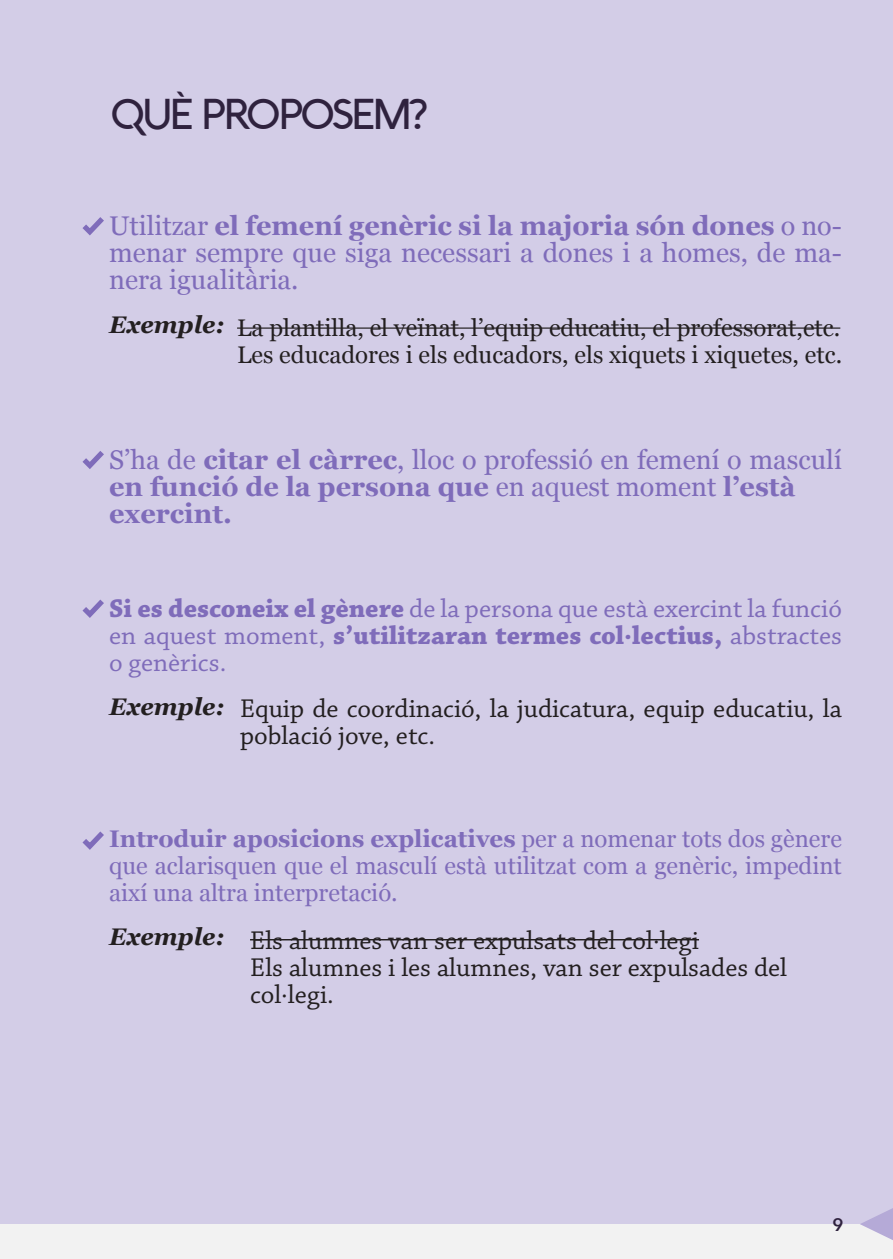
<style>
.page{position:relative;width:893px;height:1259px;background:#d3cde7}
.page>*{position:absolute;margin:0;border:0;box-sizing:border-box;transform-origin:0 0}
.t1{font:500 42px "Aquawax";letter-spacing:-.075em;color:#2f223e}
.Estilo_de_párrafo_1{font:27px/27px "Georgia";color:#7f6cba;text-align:justify}
.Estilo_de_párrafo_1-2{font:27px/27px "Chaparral Pro";color:#231f20}
.Estilo_de_párrafo_1-3{font:27px/27px "Chaparral Pro";color:#7f6cba;text-align:justify}
.Estilo_de_párrafo_1-4{font:700 27px "Georgia";color:#7f6cba}
.Estilo_de_párrafo_1-5{font:24px/27px "Georgia";color:#7f6cba;text-align:justify}
.Estilo_de_párrafo_1-6{font:24px "Georgia";color:#231f20}
.Estilo_de_párrafo_1-7{font:italic 700 24px "Georgia";color:#231f20}
.t2{font:600 18px "Avenir Next";color:#2f223e}
.s1{font-weight:700}
</style>
<div class="page">
<div style="left:0;top:1224px;width:893px;height:35px;background:#f2f2f2"></div>
<svg style="left:860px;top:1208px;width:33px;height:32px"></svg>
<hr style="left:237px;top:327px;width:603px;height:2px;background:#231f20">
<hr style="left:250px;top:939px;width:449px;height:1px;background:#231f20">
<svg style="left:82px;top:217px;width:22px;height:19px"></svg>
<svg style="left:82px;top:599px;width:22px;height:19px"></svg>
<svg style="left:82px;top:831px;width:22px;height:19px"></svg>
<svg style="left:82px;top:451px;width:22px;height:18px"></svg>
<p class="t1" style="left:111px;top:89px;width:318px">QUÈ PROPOSEM?</p>
<p class="Estilo_de_párrafo_1" style="left:109px;top:211px;width:734px">Utilitzar <span class="s1">el femení genèric si la majoria són dones</span> o no&shy;menar sempre que siga necessari a dones i a homes, de ma&shy;nera igualitària.</p>
<p class="Estilo_de_párrafo_1-7" style="left:109px;top:307px;width:117px">Exemple:</p>
<p class="Estilo_de_párrafo_1-6" style="left:237px;top:310px;width:605px">La plantilla, el veïnat, l’equip educatiu, el professorat,etc.</p>
<p class="Estilo_de_párrafo_1-6" style="left:237px;top:337px;width:607px">Les educadores i els educadors, els xiquets i xiquetes, etc.</p>
<p class="Estilo_de_párrafo_1" style="left:109px;top:445px;width:734px">S’ha de <span class="s1">citar el càrrec</span>, lloc o professió en femení o masculí <span class="s1">en funció de la persona que</span> en aquest moment <span class="s1">l’està</span></p>
<p class="Estilo_de_párrafo_1-4" style="left:109px;top:493px;width:124px">exercint.</p>
<p class="Estilo_de_párrafo_1-3" style="left:109px;top:596px;width:734px"><span class="s1">Si es desconeix el gènere</span> de la persona que està exercint la funció en aquest moment, <span class="s1">s’utilitzaran termes col·lectius,</span> abstractes o genèrics.</p>
<p class="Estilo_de_párrafo_1-7" style="left:109px;top:689px;width:117px">Exemple:</p>
<p class="Estilo_de_párrafo_1-2" style="left:240px;top:696px;width:603px">Equip de coordinació, la judicatura, equip educatiu, la població jove, etc.</p>
<p class="Estilo_de_párrafo_1-5" style="left:109px;top:824px;width:734px"><span class="s1">Introduir aposicions explicatives</span> per a nomenar tots dos gènere que aclarisquen que el masculí està utilitzat com a genèric, impedint així una altra interpretació.</p>
<p class="Estilo_de_párrafo_1-7" style="left:109px;top:919px;width:117px">Exemple:</p>
<p class="Estilo_de_párrafo_1-2" style="left:250px;top:927px;width:450px">Els alumnes van ser expulsats del col·legi</p>
<p class="Estilo_de_párrafo_1-2" style="left:250px;top:954px;width:539px">Els alumnes i les alumnes, van ser expulsades del col·legi.</p>
<p class="t2" style="left:833px;top:1209px;width:12px">9</p>
</div>
